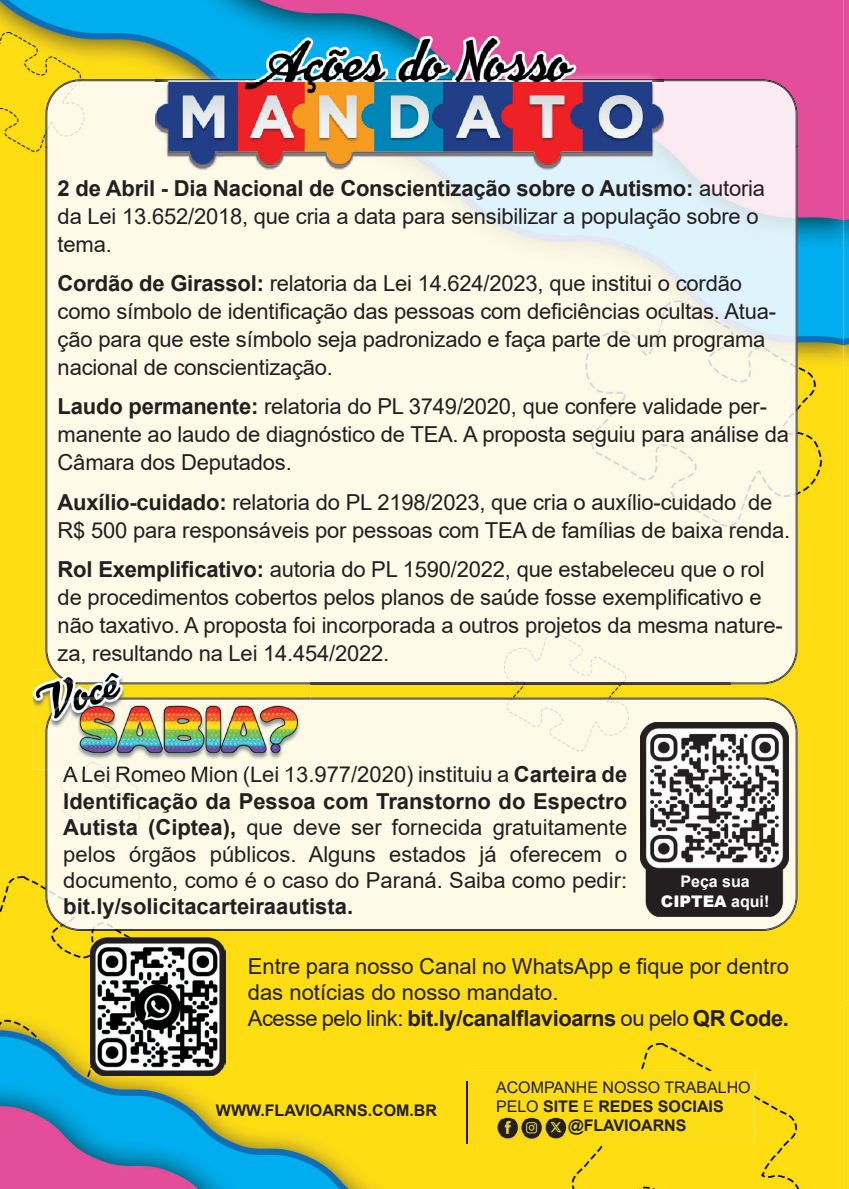
<style>
.page{position:relative;width:849px;height:1189px;background:#fff}
.page>*{position:absolute;margin:0;border:0;box-sizing:border-box;transform-origin:0 0}
.t1{font:22px/28px "Arial";letter-spacing:-.01em;color:#231f20}
.t2{font:700 22px "Arial";color:#231f20}
.t3{font:700 16px "Arial";color:#231f20}
.t4{font:16px "Arial";color:#231f20}
.t5{font:700 16px/19.2px "Arial";color:#fff;text-align:center}
.s1{font-weight:700}
.s2{font-weight:900}
.s3{font-weight:400}
</style>
<div class="page">
<img style="left:0;top:0;width:849px;height:1189px">
<img style="left:660px;top:148px;width:68px;height:534px">
<div style="left:54px;top:148px;width:129px;height:522px;background:#fefae7"></div>
<div style="left:183px;top:169px;width:477px;height:513px;background:#fdfae8"></div>
<img style="left:663px;top:79px;width:134px;height:67px">
<img style="left:45px;top:79px;width:111px;height:67px">
<img style="left:45px;top:146px;width:1px;height:524px">
<img style="left:310px;top:682px;width:420px;height:2px">
<div style="left:663px;top:80px;width:133px;height:68px;background:#fceaf2"></div>
<img style="left:46px;top:80px;width:110px;height:68px">
<img style="left:728px;top:147px;width:68px;height:536px">
<img style="left:46px;top:147px;width:8px;height:523px">
<div style="left:467px;top:1071px;width:287px;height:72px;background:#fcdc15"></div>
<hr style="left:466px;top:1081px;width:1px;height:62px;background:#231f20">
<img style="left:499px;top:1116px;width:65px;height:24px">
<img style="left:496px;top:1120px;width:71px;height:15px">
<div style="left:46px;top:698px;width:750px;height:232px;background:#fefae7"></div>
<img style="left:843px;top:1000px;width:6px;height:189px">
<img style="left:156px;top:36px;width:507px;height:43px">
<img style="left:156px;top:79px;width:507px;height:90px">
<img style="left:640px;top:722px;width:149px;height:195px">
<img style="left:33px;top:670px;width:277px;height:99px">
<img style="left:52px;top:670px;width:258px;height:14px">
<img style="left:53px;top:670px;width:257px;height:13px">
<img style="left:46px;top:698px;width:264px;height:71px">
<img style="left:63px;top:766px;width:247px;height:3px">
<img style="left:90px;top:938px;width:135px;height:138px">
<p class="t1" style="left:58px;top:174px;width:709px"><span class="s1">2 de Abril - Dia Nacional de Conscientização sobre o Autismo:</span> autoria da Lei 13.652/2018, que cria a data para sensibilizar a população sobre o tema.</p>
<p class="t1" style="left:58px;top:269px;width:720px"><span class="s1">Cordão de Girassol:</span> relatoria da Lei 14.624/2023, que institui o cordão como símbolo de identificação das pessoas com deficiências ocultas. Atua&shy;ção para que este símbolo seja padronizado e faça parte de um programa nacional de conscientização.</p>
<p class="t1" style="left:58px;top:393px;width:732px"><span class="s1">Laudo permanente:</span> relatoria do PL 3749/2020, que confere validade per&shy;manente ao laudo de diagnóstico de TEA. A proposta seguiu para análise da<br>Câmara dos Deputados.</p>
<p class="t1" style="left:58px;top:488px;width:734px"><span class="s1">Auxílio-cuidado:</span> relatoria do PL 2198/2023, que cria o auxílio-cuidado de<br>R$ 500 para responsáveis por pessoas com TEA de famílias de baixa renda.</p>
<p class="t1" style="left:58px;top:555px;width:726px"><span class="s1">Rol Exemplificativo:</span> autoria do PL 1590/2022, que estabeleceu que o rol de procedimentos cobertos pelos planos de saúde fosse exemplificativo e não taxativo. A proposta foi incorporada a outros projetos da mesma nature&shy;za, resultando na Lei 14.454/2022.</p>
<p class="t1" style="left:63px;top:761px;width:565px;line-height:26.4px;text-align:justify">A Lei Romeo Mion (Lei 13.977/2020) instituiu a <span class="s1">Carteira de Identificação da Pessoa com Transtorno do Espectro Autista (Ciptea),</span> que deve ser fornecida gratuitamente pelos órgãos públicos. Alguns estados já oferecem o documento, como é o caso do Paraná. Saiba como pedir:</p>
<p class="t2" style="left:63px;top:891px;width:291px">bit.ly/solicitacarteiraautista.</p>
<p class="t5" style="left:661px;top:872px;width:110px">Peça sua<br><span class="s2">CIPTEA</span> aqui!</p>
<p class="t1" style="left:248px;top:952px;width:542px;line-height:26.4px">Entre para nosso Canal no WhatsApp e fique por dentro das notícias do nosso mandato.<br>Acesse pelo link: <span class="s1">bit.ly/canalflavioarns</span> ou pelo <span class="s1">QR Code.</span></p>
<p class="t3" style="left:216px;top:1099px;width:223px">WWW.FLAVIOARNS.COM.BR</p>
<p class="t4" style="left:496px;top:1076px;width:256px">ACOMPANHE NOSSO TRABALHO</p>
<p class="t3" style="left:496px;top:1095px;width:229px"><span class="s3">PELO</span> SITE <span class="s3">E</span> REDES SOCIAIS</p>
<p class="t3" style="left:568px;top:1114px;width:120px">@FLAVIOARNS</p>
</div>
